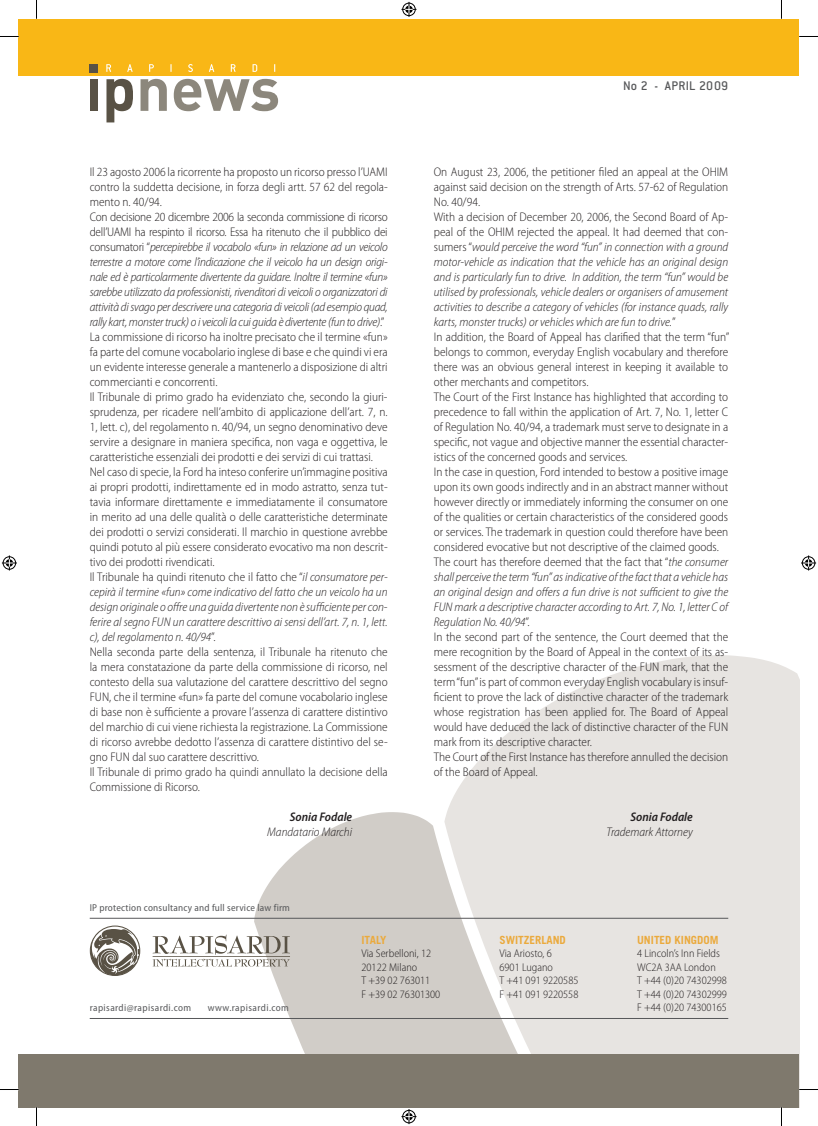
<style>
.page{position:relative;width:818px;height:1126px;background:#fff}
.page>*{position:absolute;margin:0;border:0;box-sizing:border-box;transform-origin:0 0}
.t1{font:500 13.75px "Conduit ITC";letter-spacing:.015em;color:#57585a}
.t2{font:300 semi-condensed 12.5px/15px "Myriad Pro";color:#231f20}
.t3{font:italic 300 semi-condensed 12.5px "Myriad Pro";color:#231f20}
.t4{font:italic 600 semi-condensed 12.5px "Myriad Pro";color:#231f20}
.t5{font:300 semi-condensed 11.25px/13.5px "Myriad Pro";color:#231f20}
.t6{font:700 11.25px "Trade Gothic LT Std";color:#ebaa3d}
.t7{font:semi-condensed 10px "Myriad Pro";letter-spacing:.025em;color:#57585a}
.t8{font:semi-condensed 10px "Myriad Pro";letter-spacing:.045em;color:#57585a}
.s1{font-style:italic}
</style>
<div class="page">
<svg style="left:254px;top:812px;width:190px;height:241px;fill:#d1cdc8"></svg>
<svg style="left:444px;top:655px;width:354px;height:398px;background:#e8e5e3"></svg>
<div style="left:19px;top:19px;width:779px;height:56px;background:#f9b716"></div>
<div style="left:19px;top:1053px;width:779px;height:54px;background:#7f796d"></div>
<svg style="left:140px;top:79px;width:27px;height:32px"></svg>
<svg style="left:174px;top:79px;width:104px;height:32px"></svg>
<svg style="left:106px;top:64px;width:5px;height:8px"></svg>
<svg style="left:127px;top:64px;width:5px;height:8px"></svg>
<svg style="left:149px;top:64px;width:5px;height:8px"></svg>
<svg style="left:188px;top:64px;width:5px;height:8px"></svg>
<svg style="left:209px;top:64px;width:5px;height:8px"></svg>
<svg style="left:231px;top:64px;width:4px;height:8px"></svg>
<svg style="left:252px;top:64px;width:5px;height:8px"></svg>
<div style="left:90px;top:64px;width:8px;height:8px;background:#595245"></div>
<div style="left:90px;top:79px;width:8px;height:32px;background:#595245"></div>
<svg style="left:106px;top:79px;width:27px;height:43px"></svg>
<hr style="left:90px;top:917px;width:637px;height:1px;background:#57585a">
<hr style="left:90px;top:1018px;width:637px;height:1px;background:#57585a">
<svg style="left:152px;top:934px;width:138px;height:32px"></svg>
<svg style="left:90px;top:925px;width:50px;height:50px"></svg>
<svg style="left:0;top:36px;width:19px;height:1px"></svg>
<svg style="left:798px;top:36px;width:19px;height:1px"></svg>
<svg style="left:0;top:1088px;width:19px;height:2px"></svg>
<svg style="left:798px;top:1088px;width:19px;height:2px"></svg>
<svg style="left:36px;top:0;width:1px;height:19px"></svg>
<svg style="left:36px;top:1107px;width:1px;height:18px"></svg>
<svg style="left:401px;top:2px;width:15px;height:15px"></svg>
<svg style="left:401px;top:1109px;width:15px;height:14px"></svg>
<svg style="left:2px;top:555px;width:15px;height:15px"></svg>
<svg style="left:801px;top:555px;width:14px;height:15px"></svg>
<p class="t2" style="left:90px;top:164px;width:299px">Il 23 agosto 2006 la ricorrente ha proposto un ricorso presso l’UAMI contro la suddetta decisione, in forza degli artt. 57 62 del regola&shy;mento n. 40/94.<br>Con decisione 20 dicembre 2006 la seconda commissione di ricorso dell’UAMI ha respinto il ricorso. Essa ha ritenuto che il pubblico dei consumatori “<span class="s1">percepirebbe il vocabolo «fun» in relazione ad un veicolo terrestre a motore come l’indicazione che il veicolo ha un design origi&shy;nale ed è particolarmente divertente da guidare. Inoltre il termine «fun» sarebbe utilizzato da professionisti, rivenditori di veicoli o organizzatori di attività di svago per descrivere una categoria di veicoli (ad esempio quad, rally kart, monster truck) o i veicoli la cui guida è divertente (fun to drive)</span>.” La commissione di ricorso ha inoltre precisato che il termine «fun» fa parte del comune vocabolario inglese di base e che quindi vi era un evidente interesse generale a mantenerlo a disposizione di altri commercianti e concorrenti.<br>Il Tribunale di primo grado ha evidenziato che, secondo la giuri&shy;sprudenza, per ricadere nell’ambito di applicazione dell’art. 7, n.<br>1, lett. c), del regolamento n. 40/94, un segno denominativo deve servire a designare in maniera specifica, non vaga e oggettiva, le caratteristiche essenziali dei prodotti e dei servizi di cui trattasi.<br>Nel caso di specie, la Ford ha inteso conferire un’immagine positiva ai propri prodotti, indirettamente ed in modo astratto, senza tut&shy;tavia informare direttamente e immediatamente il consumatore in merito ad una delle qualità o delle caratteristiche determinate dei prodotti o servizi considerati. Il marchio in questione avrebbe quindi potuto al più essere considerato evocativo ma non descrit&shy;tivo dei prodotti rivendicati.<br>Il Tribunale ha quindi ritenuto che il fatto che “<span class="s1">il consumatore per&shy;cepirà il termine «fun» come indicativo del fatto che un veicolo ha un design originale o offre una guida divertente non è sufficiente per con&shy;ferire al segno FUN un carattere descrittivo ai sensi dell’art. 7, n. 1, lett. c), del regolamento n. 40/94</span>”.<br>Nella seconda parte della sentenza, il Tribunale ha ritenuto che la mera constatazione da parte della commissione di ricorso, nel contesto della sua valutazione del carattere descrittivo del segno FUN, che il termine «fun» fa parte del comune vocabolario inglese di base non è sufficiente a provare l’assenza di carattere distintivo del marchio di cui viene richiesta la registrazione. La Commissione di ricorso avrebbe dedotto l’assenza di carattere distintivo del se&shy;gno FUN dal suo carattere descrittivo.<br>Il Tribunale di primo grado ha quindi annullato la decisione della Commissione di Ricorso.</p>
<p class="t4" style="left:290px;top:808px;width:64px">Sonia Fodale</p>
<p class="t3" style="left:267px;top:824px;width:86px">Mandatario Marchi</p>
<p class="t7" style="left:90px;top:901px;width:202px">IP protection consultancy and full service law firm</p>
<p class="t1" style="left:622px;top:78px;width:107px">No 2 - APRIL 2009</p>
<p class="t2" style="left:433px;top:164px;width:297px">On August 23, 2006, the petitioner filed an appeal at the OHIM against said decision on the strength of Arts. 57-62 of Regulation No. 40/94.<br>With a decision of December 20, 2006, the Second Board of Ap&shy;peal of the OHIM rejected the appeal. It had deemed that con&shy;sumers “<span class="s1">would perceive the word “fun” in connection with a ground motor-vehicle as indication that the vehicle has an original design and is particularly fun to drive. In addition, the term “fun” would be utilised by professionals, vehicle dealers or organisers of amusement activities to describe a category of vehicles (for instance quads, rally karts, monster trucks) or vehicles which are fun to drive.</span>”<br>In addition, the Board of Appeal has clarified that the term “fun” belongs to common, everyday English vocabulary and therefore there was an obvious general interest in keeping it available to other merchants and competitors.<br>The Court of the First Instance has highlighted that according to precedence to fall within the application of Art. 7, No. 1, letter C of Regulation No. 40/94, a trademark must serve to designate in a specific, not vague and objective manner the essential character&shy;istics of the concerned goods and services.<br>In the case in question, Ford intended to bestow a positive image upon its own goods indirectly and in an abstract manner without however directly or immediately informing the consumer on one of the qualities or certain characteristics of the considered goods or services. The trademark in question could therefore have been considered evocative but not descriptive of the claimed goods.<br>The court has therefore deemed that the fact that “<span class="s1">the consumer shall perceive the term “fun” as indicative of the fact that a vehicle has an original design and offers a fun drive is not sufficient to give the FUN mark a descriptive character according to Art. 7, No. 1, letter C of Regulation No. 40/94</span>”.<br>In the second part of the sentence, the Court deemed that the mere recognition by the Board of Appeal in the context of its as&shy;sessment of the descriptive character of the FUN mark, that the term “fun” is part of common everyday English vocabulary is insuf&shy;ficient to prove the lack of distinctive character of the trademark whose registration has been applied for. The Board of Appeal would have deduced the lack of distinctive character of the FUN mark from its descriptive character.<br>The Court of the First Instance has therefore annulled the decision of the Board of Appeal.</p>
<p class="t4" style="left:630px;top:808px;width:64px">Sonia Fodale</p>
<p class="t3" style="left:606px;top:824px;width:88px">Trademark Attorney</p>
<p class="t6" style="left:361px;top:932px;width:27px">ITALY</p>
<p class="t5" style="left:361px;top:946px;width:80px">Via Serbelloni, 12<br>20122 Milano<br>T +39 02 763011<br>F +39 02 76301300</p>
<p class="t6" style="left:499px;top:932px;width:68px">SWITZERLAND</p>
<p class="t5" style="left:499px;top:946px;width:80px">Via Ariosto, 6<br>6901 Lugano<br>T +41 091 9220585<br>F +41 091 9220558</p>
<p class="t6" style="left:636px;top:932px;width:83px">UNITED KINGDOM</p>
<p class="t5" style="left:636px;top:946px;width:91px">4 Lincoln’s Inn Fields<br>WC2A 3AA London<br>T +44 (0)20 74302998<br>T +44 (0)20 74302999</p>
<p class="t8" style="left:90px;top:1001px;width:103px">rapisardi@rapisardi.com</p>
<p class="t8" style="left:207px;top:1001px;width:83px">www.rapisardi.com</p>
<p class="t5" style="left:636px;top:1000px;width:91px">F +44 (0)20 74300165</p>
</div>
